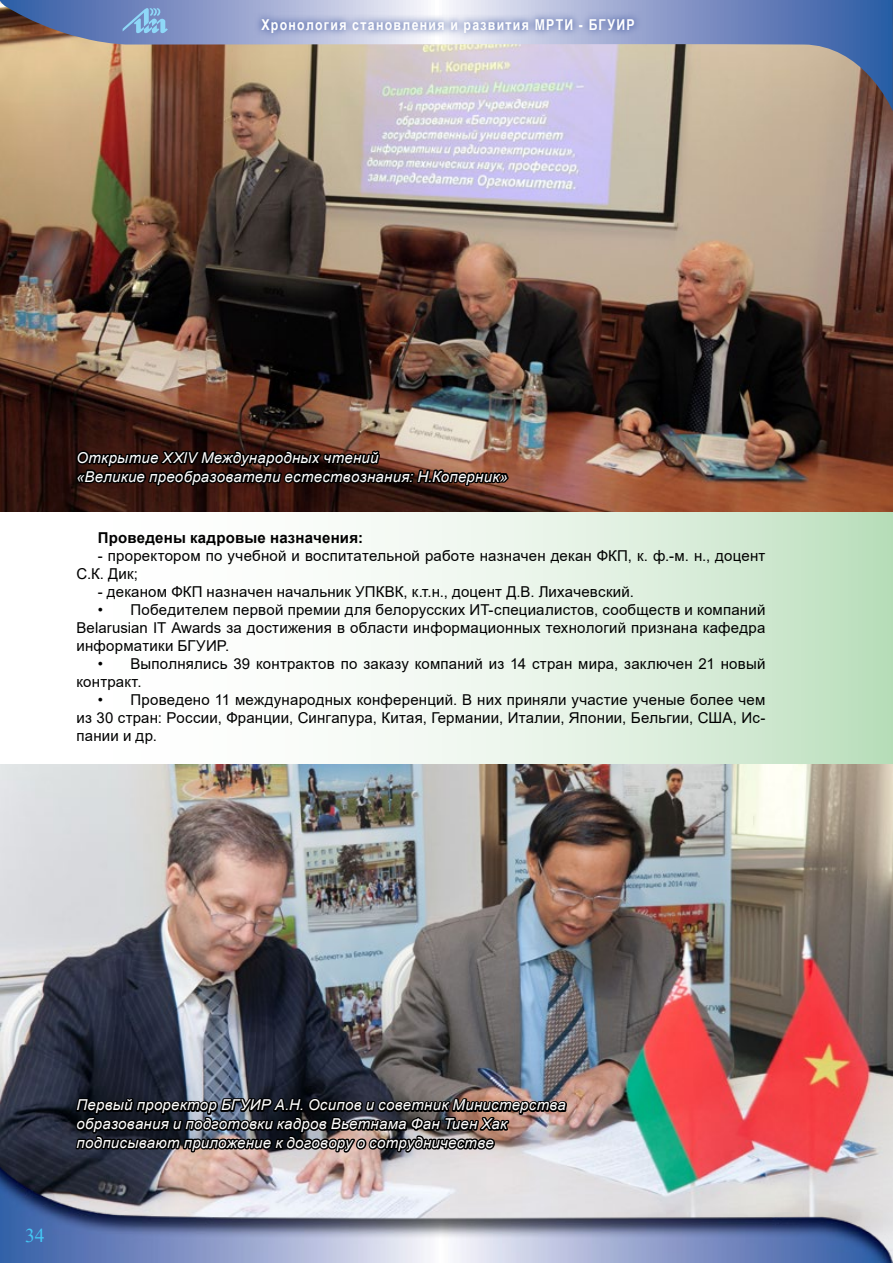
<style>
.page{position:relative;width:893px;height:1263px;background:#fff}
.page>*{position:absolute;margin:0;border:0;box-sizing:border-box;transform-origin:0 0}
.t1{font:19.5px "Times New Roman";color:#44c8f5}
.t2{font:15px/18px "Arial";letter-spacing:.015em;color:#000}
.t3{font:italic 15px/18.8px "Arial";letter-spacing:.02em;color:#fff}
.t4{font:700 15px "Arial Narrow";letter-spacing:.085em;color:#fff}
.t5{font:700 15px "Arial";letter-spacing:.015em;color:#000}
</style>
<div class="page">
<svg style="left:0;top:511px;width:893px;height:253px"></svg>
<img style="left:0;top:764px;width:893px;height:380px">
<img style="left:0;top:111px;width:893px;height:400px">
<img style="left:74px;top:399px;width:437px;height:102px">
<img style="left:73px;top:1047px;width:496px;height:97px">
<svg style="left:0;top:0;width:892px;height:111px;background:#aba3a6"></svg>
<svg style="left:892px;top:0;width:1px;height:111px"></svg>
<img style="left:0;top:1144px;width:893px;height:119px">
<svg style="left:123px;top:7px;width:45px;height:26px"></svg>
<svg style="left:254px;top:12px;width:388px;height:29px;background:#b3bbda"></svg>
<p class="t4" style="left:261px;top:13px;width:375px">Хронология становления и развития МРТИ - БГУИР</p>
<p class="t3" style="left:77px;top:448px;width:433px">Открытие ХХlV Международных чтений<br>«Великие преобразователи естествознания: Н.Коперник»</p>
<p class="t5" style="left:98px;top:527px;width:267px">Проведены кадровые назначения:</p>
<p class="t2" style="left:77px;top:547px;width:690px;text-indent:21px">- проректором по учебной и воспитательной работе назначен декан ФКП, к. ф.-м. н., доцент<br>С.К. Дик;</p>
<p class="t2" style="left:98px;top:583px;width:538px">- деканом ФКП назначен начальник УПКВК, к.т.н., доцент Д.В. Лихачевский.</p>
<p class="t2" style="left:77px;top:601px;width:690px;text-align:justify;text-indent:21px">• Победителем первой премии для белорусских ИТ-специалистов, сообществ и компаний Belarusian IT Awards за достижения в области информационных технологий признана кафедра информатики БГУИР.</p>
<p class="t2" style="left:77px;top:655px;width:690px;text-indent:21px">• Выполнялись 39 контрактов по заказу компаний из 14 стран мира, заключен 21 новый контракт.</p>
<p class="t2" style="left:77px;top:691px;width:690px;text-align:justify;text-indent:21px">• Проведено 11 международных конференций. В них приняли участие ученые более чем из 30 стран: России, Франции, Сингапура, Китая, Германии, Италии, Японии, Бельгии, США, Ис&shy;пании и др.</p>
<h1 class="t1" style="left:25px;top:1222px;width:21px">34</h1>
<p class="t3" style="left:77px;top:1096px;width:491px">Первый проректор БГУИР А.Н. Осипов и советник Министерства образования и подготовки кадров Вьетнама Фан Тиен Хак подписывают приложение к договору о сотрудничестве</p>
</div>
